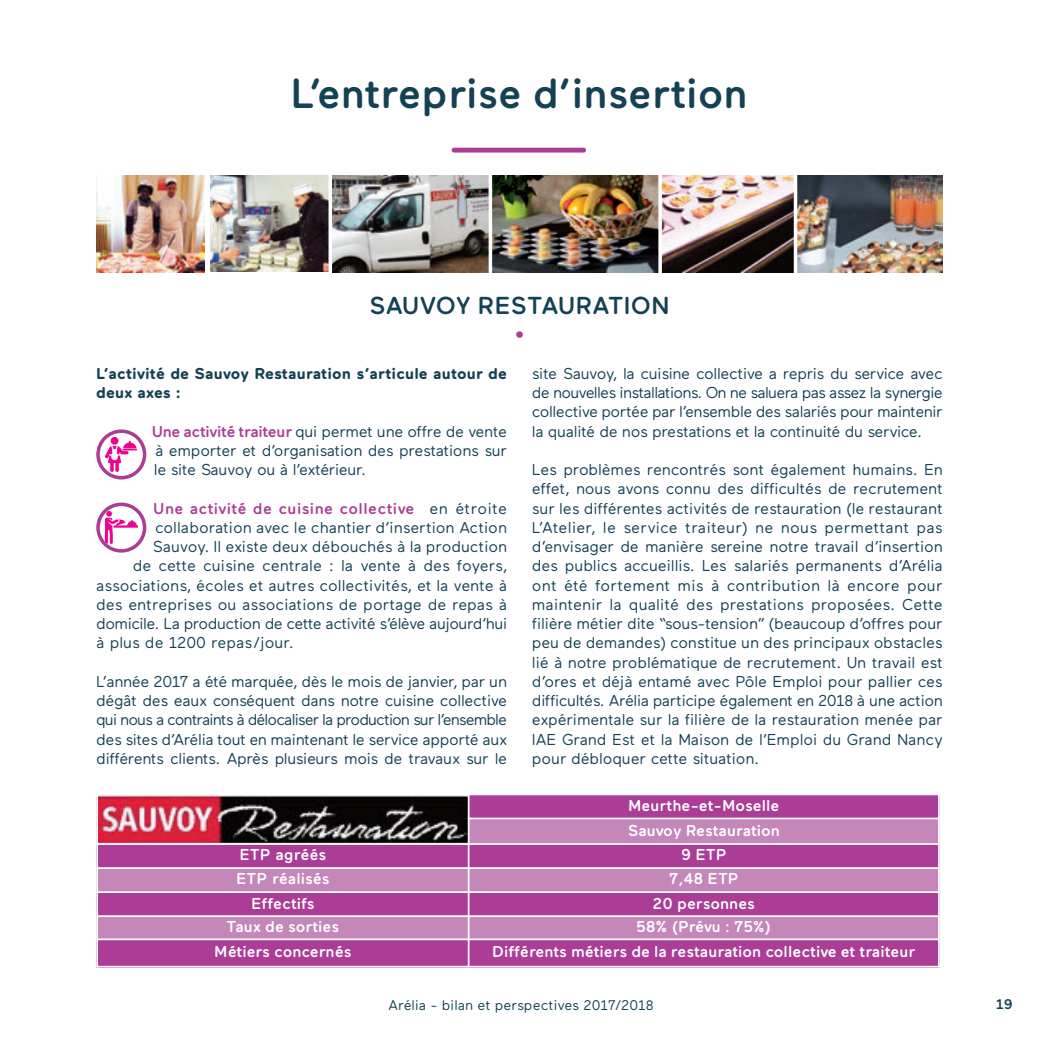
<style>
.page{position:relative;width:1042px;height:1042px;background:#fff}
.page>*{position:absolute;margin:0;border:0;box-sizing:border-box;transform-origin:0 0}
.t1{font:500 42px "Maax Rounded";color:#154154}
.t2{font:500 24.5px "Maax Rounded";color:#154154}
.t3{font:500 24.5px "Maax Rounded";color:#ab3d96}
.t4{font:15.75px/19.2px "Maax Rounded";letter-spacing:-.02em;color:#154154;text-align:justify}
.t5{font:500 15.75px/24.8px "Maax Rounded";color:#fff}
.t6{font:15.75px "Maax Rounded";color:#154154}
.t7{font:700 15.75px/19.2px "Maax Rounded";color:#154154}
.t8{font:500 15.75px "Maax Rounded";letter-spacing:.025em;color:#ab3d96}
.t9{font:14px "Maax Rounded";color:#154154}
.t10{font:500 14px "Maax Rounded";color:#154154}
.s1{font-weight:500;color:#ab3d96}
.s2{font-weight:400;color:#154154}
</style>
<div class="page">
<img style="left:98px;top:795px;width:370px;height:48px">
<div style="left:469px;top:793px;width:471px;height:25px;background:#ab3d96"></div>
<div style="left:469px;top:818px;width:471px;height:26px;background:#c587ba"></div>
<div style="left:96px;top:844px;width:373px;height:24px;background:#ab3d96"></div>
<div style="left:469px;top:844px;width:471px;height:24px;background:#ab3d96"></div>
<div style="left:96px;top:868px;width:373px;height:24px;background:#c587ba"></div>
<div style="left:469px;top:868px;width:471px;height:24px;background:#c587ba"></div>
<div style="left:96px;top:892px;width:373px;height:24px;background:#ab3d96"></div>
<div style="left:469px;top:892px;width:471px;height:24px;background:#ab3d96"></div>
<div style="left:96px;top:916px;width:373px;height:23px;background:#c587ba"></div>
<div style="left:469px;top:916px;width:471px;height:23px;background:#c587ba"></div>
<div style="left:96px;top:939px;width:373px;height:28px;background:#ab3d96"></div>
<div style="left:469px;top:939px;width:471px;height:28px;background:#ab3d96"></div>
<hr style="left:96px;top:793px;width:2px;height:174px;background:#fff">
<hr style="left:468px;top:793px;width:1px;height:174px;background:#fff">
<hr style="left:938px;top:793px;width:2px;height:174px;background:#fff">
<hr style="left:96px;top:793px;width:844px;height:2px;background:#fff">
<hr style="left:468px;top:817px;width:472px;height:2px;background:#fff">
<hr style="left:96px;top:843px;width:844px;height:2px;background:#fff">
<hr style="left:96px;top:867px;width:844px;height:2px;background:#fff">
<hr style="left:96px;top:891px;width:844px;height:2px;background:#fff">
<hr style="left:96px;top:915px;width:844px;height:2px;background:#fff">
<hr style="left:96px;top:938px;width:844px;height:2px;background:#fff">
<hr style="left:96px;top:966px;width:844px;height:1px;background:#fff">
<img style="left:662px;top:175px;width:132px;height:97px">
<img style="left:492px;top:175px;width:166px;height:97px">
<img style="left:210px;top:175px;width:118px;height:97px">
<img style="left:332px;top:175px;width:157px;height:97px">
<img style="left:96px;top:175px;width:109px;height:97px">
<img style="left:797px;top:175px;width:146px;height:97px">
<svg style="left:328px;top:175px;width:1px;height:97px"></svg>
<svg style="left:658px;top:175px;width:4px;height:98px"></svg>
<svg style="left:96px;top:429px;width:50px;height:50px"></svg>
<svg style="left:96px;top:502px;width:50px;height:50px"></svg>
<div style="left:452px;top:148px;width:134px;height:5px;background:#ab3d96;border-radius:2px"></div>
<h1 class="t1" style="left:290px;top:78px;width:459px">L’entreprise d’insertion</h1>
<h2 class="t2" style="left:369px;top:297px;width:302px">SAUVOY RESTAURATION</h2>
<h2 class="t3" style="left:514px;top:323px;width:12px">•</h2>
<p class="t7" style="left:96px;top:365px;width:412px">L’activité de Sauvoy Restauration s’articule autour de deux axes :</p>
<p class="t4" style="left:152px;top:423px;width:357px"><span class="s1">Une activité traiteur</span> qui permet une offre de vente à emporter et d’organisation des prestations sur le site sauvoy ou à l’extérieur.</p>
<p class="t8" style="left:153px;top:502px;width:355px">Une activité de cuisine collective <span class="s2">en étroite</span></p>
<p class="t6" style="left:155px;top:522px;width:353px">collaboration avec le chantier d’insertion action</p>
<p class="t4" style="left:153px;top:538px;width:356px">sauvoy. il existe deux débouchés à la production</p>
<p class="t4" style="left:133px;top:558px;width:376px">de cette cuisine centrale : la vente à des foyers,</p>
<p class="t6" style="left:96px;top:579px;width:412px">associations, écoles et autres collectivités, et la vente à</p>
<p class="t6" style="left:96px;top:598px;width:412px">des entreprises ou associations de portage de repas à</p>
<p class="t4" style="left:96px;top:615px;width:412px">domicile. la production de cette activité s’élève aujourd’hui</p>
<p class="t6" style="left:96px;top:637px;width:199px">à plus de 1200 repas/jour.</p>
<p class="t4" style="left:96px;top:673px;width:412px">l’année 2017 a été marquée, dès le mois de janvier, par un dégât des eaux conséquent dans notre cuisine collective qui nous a contraints à délocaliser la production sur l’ensemble des sites d’arélia tout en maintenant le service apporté aux différents clients. après plusieurs mois de travaux sur le</p>
<p class="t4" style="left:532px;top:365px;width:412px">site sauvoy, la cuisine collective a repris du service avec de nouvelles installations. On ne saluera pas assez la synergie collective portée par l’ensemble des salariés pour maintenir la qualité de nos prestations et la continuité du service.</p>
<p class="t4" style="left:532px;top:461px;width:412px">les problèmes rencontrés sont également humains. en effet, nous avons connu des difficultés de recrutement sur les différentes activités de restauration (le restaurant l’atelier, le service traiteur) ne nous permettant pas d’envisager de manière sereine notre travail d’insertion des publics accueillis. les salariés permanents d’arélia ont été fortement mis à contribution là encore pour maintenir la qualité des prestations proposées. cette filière métier dite “sous-tension” (beaucoup d’offres pour peu de demandes) constitue un des principaux obstacles lié à notre problématique de recrutement. Un travail est d’ores et déjà entamé avec pôle emploi pour pallier ces difficultés. arélia participe également en 2018 à une action expérimentale sur la filière de la restauration menée par iae Grand est et la Maison de l’emploi du Grand nancy pour débloquer cette situation.</p>
<p class="t5" style="left:628px;top:794px;width:154px">Meurthe-et-Moselle<br>Sauvoy Restauration</p>
<p class="t5" style="left:239px;top:844px;width:89px">ETP agréés</p>
<p class="t5" style="left:681px;top:844px;width:47px">9 ETP</p>
<p class="t5" style="left:236px;top:868px;width:95px">ETP réalisés</p>
<p class="t5" style="left:669px;top:868px;width:71px">7,48 ETP</p>
<p class="t5" style="left:251px;top:892px;width:65px">Effectifs</p>
<p class="t5" style="left:652px;top:892px;width:104px">20 personnes</p>
<p class="t5" style="left:227px;top:915px;width:114px">Taux de sorties</p>
<p class="t5" style="left:636px;top:915px;width:137px">58% (Prévu : 75%)</p>
<p class="t5" style="left:214px;top:941px;width:139px">Métiers concernés</p>
<p class="t5" style="left:492px;top:941px;width:424px">Différents métiers de la restauration collective et traiteur</p>
<p class="t9" style="left:388px;top:1000px;width:267px">arélia - bilan et perspectives 2017/2018</p>
<p class="t10" style="left:996px;top:998px;width:19px">19</p>
</div>
